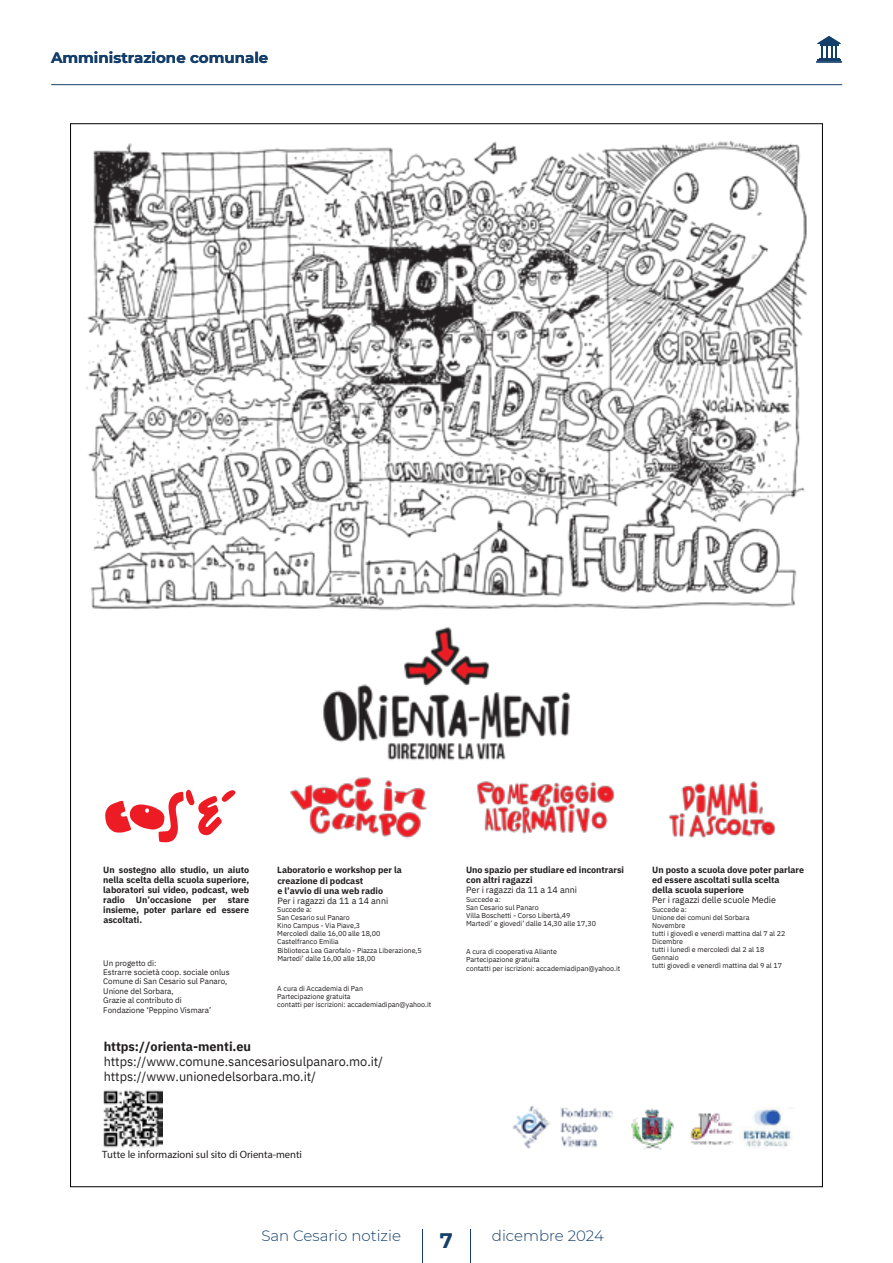
<style>
.page{position:relative;width:893px;height:1263px;background:#fff}
.page>*{position:absolute;margin:0;border:0;box-sizing:border-box;transform-origin:0 0}
.t1{font:700 21px "Montserrat";color:#153f6b}
.t2{font:300 15px "Montserrat";color:#153f6b}
.t3{font:700 15px "Montserrat";color:#153f6b}
.t4{font:12.75px/15.1px "IBM Plex Sans";letter-spacing:-.005em;color:#231f20}
.t5{font:700 12.75px "IBM Plex Sans";letter-spacing:-.005em;color:#231f20}
.t6{font:10.65px "Myriad Pro";color:#231f20}
.t7{font:700 9px/10.1px "IBM Plex Sans";letter-spacing:-.005em;color:#231f20}
.t8{font:9px "IBM Plex Sans";letter-spacing:-.005em;color:#231f20}
.t9{font:8.1px/9.4px "IBM Plex Sans";letter-spacing:-.005em;color:#231f20}
.t10{font:7.2px/8.1px "IBM Plex Sans";letter-spacing:-.005em;color:#231f20}
</style>
<div class="page">
<hr style="left:422px;top:1229px;width:1px;height:34px;background:#153f6b">
<hr style="left:470px;top:1229px;width:1px;height:34px;background:#153f6b">
<hr style="left:51px;top:84px;width:791px;height:1px;background:#153f6b">
<img style="left:742px;top:1109px;width:50px;height:38px">
<img style="left:631px;top:1108px;width:43px;height:42px">
<img style="left:512px;top:1105px;width:101px;height:44px">
<img style="left:690px;top:1113px;width:44px;height:32px">
<svg style="left:105px;top:790px;width:130px;height:52px"></svg>
<img style="left:290px;top:777px;width:137px;height:61px">
<img style="left:323px;top:627px;width:247px;height:134px">
<img style="left:477px;top:781px;width:138px;height:53px">
<img style="left:86px;top:140px;width:721px;height:470px">
<img style="left:103px;top:1090px;width:60px;height:58px">
<img style="left:669px;top:781px;width:107px;height:57px">
<svg style="left:816px;top:36px;width:26px;height:27px"></svg>
<h2 class="t3" style="left:51px;top:46px;width:219px">Amministrazione comunale</h2>
<p class="t7" style="left:103px;top:864px;width:147px;text-align:justify">Un sostegno allo studio, un aiuto nella scelta della scuola superiore, laboratori sui video, podcast, web radio Un’occasione per stare insieme, poter parlare ed essere ascoltati.</p>
<p class="t7" style="left:277px;top:864px;width:126px">Laboratorio e workshop per la creazione di podcast<br>e l’avvio di una web radio</p>
<p class="t7" style="left:466px;top:864px;width:160px">Uno spazio per studiare ed incontrarsi con altri ragazzi</p>
<p class="t8" style="left:466px;top:883px;width:112px">Per i ragazzi da 11 a 14 anni</p>
<p class="t10" style="left:466px;top:895px;width:131px">Succede a:<br>San Cesario sul Panaro<br>Villa Boschetti - Corso Libertà,49<br>Martedi’ e giovedi’ dalle 14,30 alle 17,30</p>
<p class="t7" style="left:652px;top:864px;width:153px">Un posto a scuola dove poter parlare ed essere ascoltati sulla scelta<br>della scuola superiore</p>
<p class="t8" style="left:652px;top:893px;width:125px">Per i ragazzi delle scuole Medie</p>
<p class="t10" style="left:652px;top:905px;width:135px">Succede a:<br>Unione dei comuni del Sorbara<br>Novembre<br>tutti i giovedì e venerdi mattina dal 7 al 22<br>Dicembre<br>tutti i lunedì e mercoledì dal 2 al 18<br>Gennaio</p>
<p class="t8" style="left:277px;top:893px;width:112px">Per i ragazzi da 11 a 14 anni</p>
<p class="t10" style="left:277px;top:905px;width:146px">Succede a:<br>San Cesario sul Panaro<br>Kino Campus - Via Piave,3<br>Mercoledì dalle 16,00 alle 18,00<br>Castelfranco Emilia<br>Biblioteca Lea Garofalo - Piazza Liberazione,5<br>Martedi’ dalle 16,00 alle 18,00</p>
<p class="t10" style="left:466px;top:947px;width:156px">A cura di cooperativa Aliante<br>Partecipazione gratuita<br>contatti per iscrizioni: accademiadipan@yahoo.it</p>
<p class="t9" style="left:103px;top:957px;width:55px">Un progetto di:</p>
<p class="t10" style="left:652px;top:961px;width:131px">tutti giovedì e venerdì mattina dal 9 al 17</p>
<p class="t9" style="left:103px;top:967px;width:128px">Estrarre società coop. sociale onlus<br>Comune di San Cesario sul Panaro,<br>Unione del Sorbara,<br>Grazie al contributo di<br>Fondazione ‘Peppino Vismara’</p>
<p class="t10" style="left:277px;top:984px;width:156px">A cura di Accademia di Pan<br>Partecipazione gratuita<br>contatti per iscrizioni: accademiadipan@yahoo.it</p>
<h3 class="t5" style="left:104px;top:1036px;width:149px">https://orienta-menti.eu</h3>
<h3 class="t4" style="left:104px;top:1053px;width:281px">https://www.comune.sancesariosulpanaro.mo.it/ https://www.unionedelsorbara.mo.it/</h3>
<h3 class="t6" style="left:102px;top:1148px;width:202px">Tutte le informazioni sul sito di Orienta-menti</h3>
<h2 class="t2" style="left:261px;top:1225px;width:141px">San Cesario notizie</h2>
<h2 class="t2" style="left:492px;top:1225px;width:113px">dicembre 2024</h2>
<h1 class="t1" style="left:440px;top:1225px;width:15px">7</h1>
</div>
